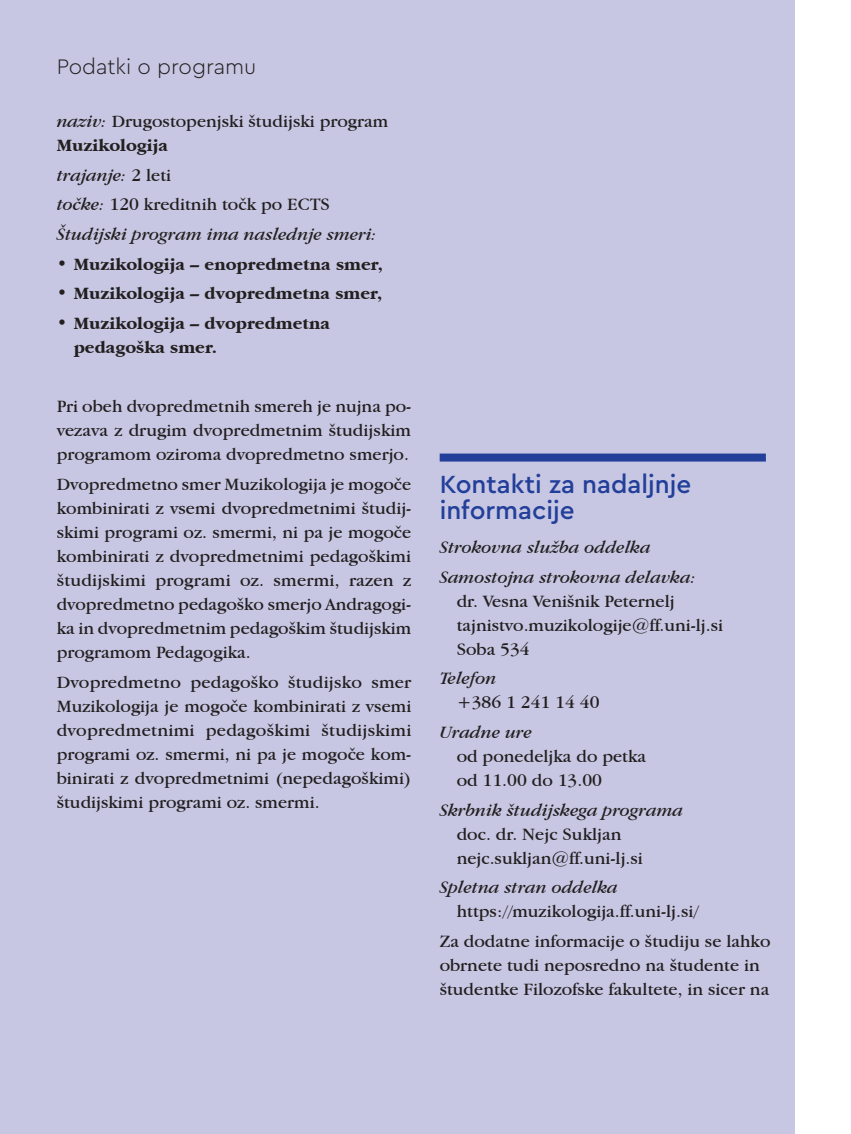
<style>
.page{position:relative;width:851px;height:1134px;background:#fff}
.page>*{position:absolute;margin:0;border:0;box-sizing:border-box;transform-origin:0 0}
.poudark{font:500 26px/26px "Cera Pro";color:#223f99}
.mednaslov{font:300 22px "Cera Pro";color:#231f20}
.tekst{font:18px/24px "Garamond IT Cby BT";color:#231f20;text-align:justify}
.tekst_leva{font:18px/24px "Garamond IT Cby BT";color:#231f20}
.t1{font:700 18px/24px "Garamond IT Cby BT";color:#231f20}
.tekst_leva-2{font:italic 18px "Garamond IT Cby BT";color:#231f20}
.s1{font-style:italic}
.s2{font-weight:700}
.s3{font-style:normal}
.s4{font-weight:400}
</style>
<div class="page">
<div style="left:0;top:0;width:794px;height:1134px;background:#c7c7e3"></div>
<div style="left:439px;top:454px;width:326px;height:8px;background:#223f99"></div>
<p class="mednaslov" style="left:57px;top:52px;width:201px">Podatki o programu</p>
<p class="tekst_leva" style="left:57px;top:109px;width:333px"><span class="s1">naziv:</span> Drugostopenjski študijski program<br><span class="s2">Muzikologija</span></p>
<p class="tekst_leva-2" style="left:57px;top:164px;width:116px">trajanje: <span class="s3">2 leti</span></p>
<p class="tekst_leva" style="left:57px;top:192px;width:275px"><span class="s1">točke:</span> 120 kreditnih točk po ECTS</p>
<p class="tekst_leva-2" style="left:57px;top:224px;width:321px">Študijski program ima naslednje smeri:</p>
<p class="t1" style="left:57px;top:252px;width:328px"><span class="s4">•</span> Muzikologija – enopredmetna smer,</p>
<p class="t1" style="left:57px;top:282px;width:327px"><span class="s4">•</span> Muzikologija – dvopredmetna smer,</p>
<p class="t1" style="left:74px;top:311px;width:258px;text-indent:-17px"><span class="s4">•</span> Muzikologija – dvopredmetna pedagoška smer.</p>
<p class="tekst" style="left:57px;top:394px;width:356px">Pri obeh dvopredmetnih smereh je nujna po&shy;vezava z drugim dvopredmetnim študijskim programom oziroma dvopredmetno smerjo.</p>
<p class="tekst" style="left:57px;top:472px;width:356px">Dvopredmetno smer Muzikologija je mogoče kombinirati z vsemi dvopredmetnimi študij&shy;skimi programi oz. smermi, ni pa je mogoče kombinirati z dvopredmetnimi pedagoškimi študijskimi programi oz. smermi, razen z dvopredmetno pedagoško smerjo Andragogi&shy;ka in dvopredmetnim pedagoškim študijskim programom Pedagogika.</p>
<p class="tekst" style="left:57px;top:670px;width:356px">Dvopredmetno pedagoško študijsko smer Muzikologija je mogoče kombinirati z vsemi dvopredmetnimi pedagoškimi študijskimi programi oz. smermi, ni pa je mogoče kom&shy;binirati z dvopredmetnimi (nepedagoškimi) študijskimi programi oz. smermi.</p>
<p class="poudark" style="left:439px;top:470px;width:253px">Kontakti za nadaljnje informacije</p>
<p class="tekst_leva-2" style="left:439px;top:537px;width:212px">Strokovna služba oddelka</p>
<p class="tekst_leva" style="left:456px;top:564px;width:268px;text-indent:-17px"><span class="s1">Samostojna strokovna delavka:<br></span>dr. Vesna Venišnik Peternelj tajnistvo.muzikologije@ff.uni-lj.si<br>Soba 534</p>
<p class="tekst_leva" style="left:456px;top:666px;width:144px;text-indent:-17px"><span class="s1">Telefon<br></span>+386 1 241 14 40</p>
<p class="tekst_leva" style="left:456px;top:720px;width:191px;text-indent:-17px"><span class="s1">Uradne ure<br></span>od ponedeljka do petka od 11.00 do 13.00</p>
<p class="tekst_leva" style="left:456px;top:797px;width:228px;text-indent:-17px"><span class="s1">Skrbnik študijskega programa </span>doc. dr. Nejc Sukljan nejc.sukljan@ff.uni-lj.si</p>
<p class="tekst_leva" style="left:456px;top:875px;width:243px;text-indent:-17px"><span class="s1">Spletna stran oddelka </span>https://muzikologija.ff.uni-lj.si/</p>
<p class="tekst_leva" style="left:439px;top:929px;width:332px">Za dodatne informacije o študiju se lahko obrnete tudi neposredno na študente in študentke Filozofske fakultete, in sicer na</p>
</div>
